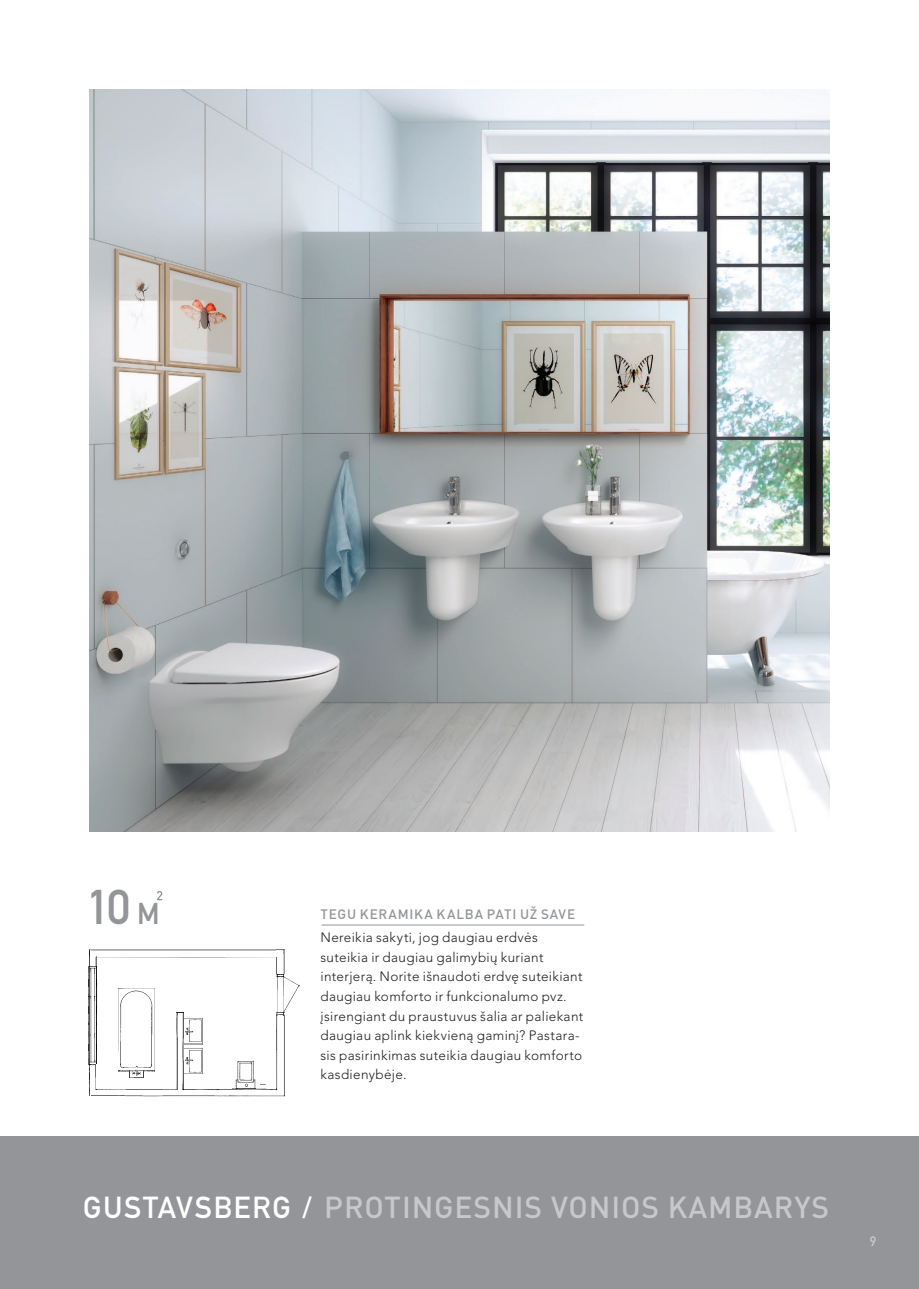
<style>
.page{position:relative;width:919px;height:1289px;background:#fff}
.page>*{position:absolute;margin:0;border:0;box-sizing:border-box;transform-origin:0 0}
.t1{font:48px "DIN Mittelschrift";color:#939598}
.t2{font:500 30px "DIN Pro";letter-spacing:.03em;color:#c7c8ca}
.t3{font:300 13.5px/19.5px "Avenir LT Pro";letter-spacing:.025em;color:#231f20}
.t4{font:500 13.5px "DIN Pro";letter-spacing:.06em;color:#939598}
.t5{font:13.5px "DIN Mittelschrift";color:#c7c8ca}
.s1{font-size:29.7px}
.s2{font-family:"DIN Mittelschrift";font-weight:400;color:#fff}
</style>
<div class="page">
<img style="left:89px;top:89px;width:740px;height:742px">
<svg style="left:157px;top:890px;width:5px;height:10px"></svg>
<hr style="left:321px;top:924px;width:263px;height:1px;background:#939598">
<img style="left:287px;top:978px;width:13px;height:29px">
<svg style="left:305px;top:1288px;width:27px;height:1px"></svg>
<svg style="left:88px;top:949px;width:199px;height:148px"></svg>
<div style="left:97px;top:1064px;width:8px;height:24px;background:#fff"></div>
<div style="left:0;top:1136px;width:13px;height:152px;background:#939598"></div>
<div style="left:13px;top:1136px;width:905px;height:152px;background:#939598"></div>
<h1 class="t1" style="left:87px;top:890px;width:74px">10 <span class="s1">M</span></h1>
<p class="t4" style="left:320px;top:909px;width:256px">TEGU KERAMIKA KALBA PATI UŽ SAVE</p>
<p class="t3" style="left:320px;top:929px;width:264px">Nereikia sakyti, jog daugiau erdvės suteikia ir daugiau galimybių kuriant interjerą. Norite išnaudoti erdvę suteikiant daugiau komforto ir funkcionalumo pvz. įsirengiant du praustuvus šalia ar paliekant daugiau aplink kiekvieną gaminį? Pastara&shy;sis pasirinkimas suteikia daugiau komforto kasdienybėje.</p>
<h2 class="t2" style="left:83px;top:1196px;width:747px"><span class="s2">GUSTAVSBERG /</span> PROTINGESNIS VONIOS KAMBARYS</h2>
<p class="t5" style="left:869px;top:1235px;width:8px">9</p>
</div>
